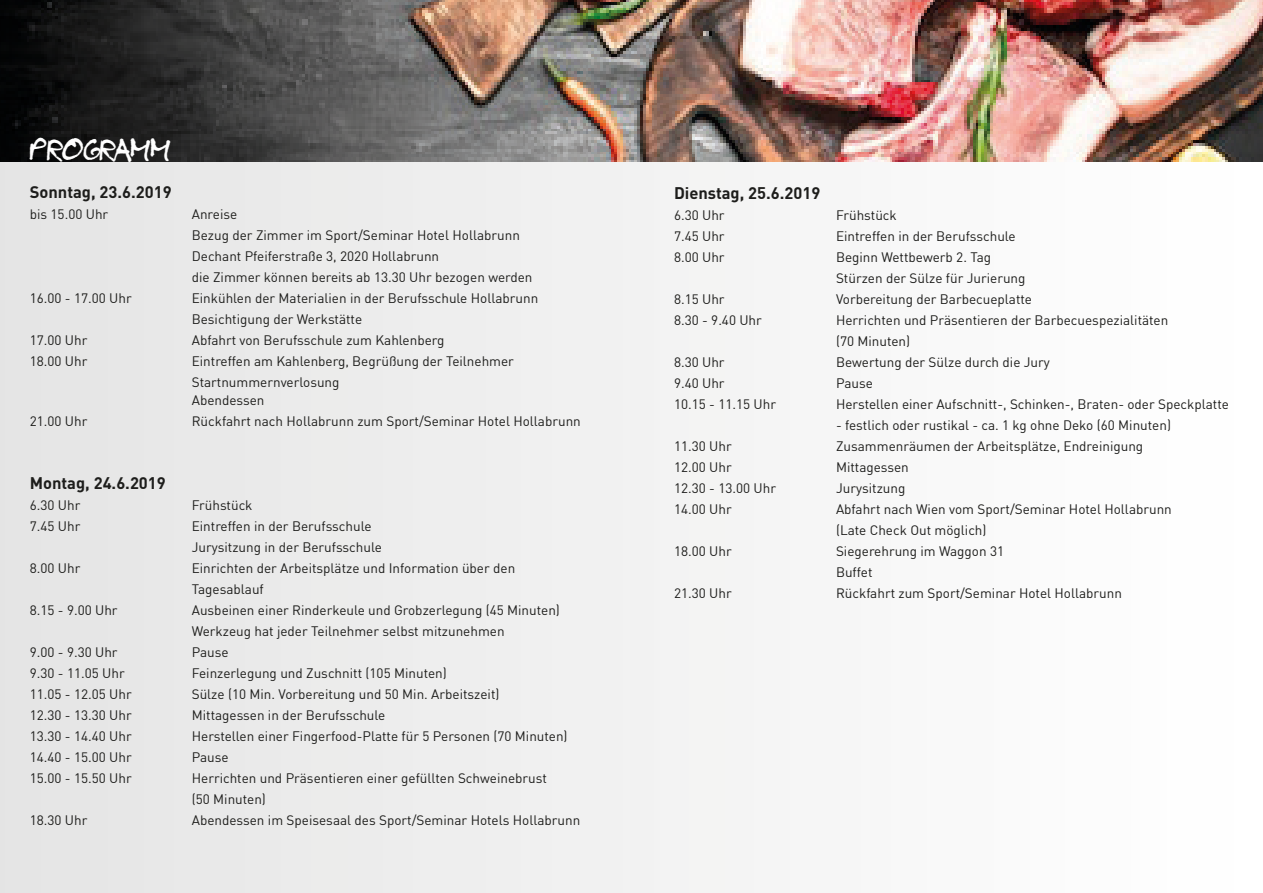
<style>
.page{position:relative;width:1263px;height:893px;background:#fff}
.page>*{position:absolute;margin:0;border:0;box-sizing:border-box;transform-origin:0 0}
.t1{font:27px "blzee";color:#fff}
.t2{font:700 16.5px "DIN";color:#1d1d1b}
.t3{font:13.5px/21px "DIN";color:#1d1d1b}
</style>
<div class="page">
<div style="left:736px;top:162px;width:18px;height:731px;background:#f4f4f4"></div>
<img style="left:0;top:0;width:1263px;height:162px">
<h1 class="t1" style="left:30px;top:136px;width:142px">PROGRAMM</h1>
<p class="t2" style="left:30px;top:181px;width:143px">Sonntag, 23.6.2019</p>
<p class="t3" style="left:30px;top:203px;width:80px">bis 15.00 Uhr</p>
<p class="t3" style="left:192px;top:203px;width:342px">Anreise<br>Bezug der Zimmer im Sport/Seminar Hotel Hollabrunn Dechant Pfeiferstraße 3, 2020 Hollabrunn<br>die Zimmer können bereits ab 13.30 Uhr bezogen werden</p>
<p class="t3" style="left:30px;top:287px;width:103px">16.00 - 17.00 Uhr</p>
<p class="t3" style="left:192px;top:287px;width:348px">Einkühlen der Materialien in der Berufsschule Hollabrunn<br>Besichtigung der Werkstätte</p>
<p class="t3" style="left:30px;top:329px;width:59px">17.00 Uhr</p>
<p class="t3" style="left:192px;top:329px;width:254px">Abfahrt von Berufsschule zum Kahlenberg</p>
<p class="t3" style="left:30px;top:350px;width:59px">18.00 Uhr</p>
<p class="t3" style="left:192px;top:350px;width:324px">Eintreffen am Kahlenberg, Begrüßung der Teilnehmer<br>Startnummernverlosung</p>
<p class="t3" style="left:192px;top:389px;width:74px">Abendessen</p>
<p class="t3" style="left:30px;top:410px;width:59px">21.00 Uhr</p>
<p class="t3" style="left:192px;top:410px;width:391px">Rückfahrt nach Hollabrunn zum Sport/Seminar Hotel Hollabrunn</p>
<p class="t2" style="left:30px;top:472px;width:138px">Montag, 24.6.2019</p>
<p class="t3" style="left:30px;top:494px;width:52px">6.30 Uhr</p>
<p class="t3" style="left:192px;top:494px;width:62px">Frühstück</p>
<p class="t3" style="left:30px;top:515px;width:52px">7.45 Uhr</p>
<p class="t3" style="left:192px;top:515px;width:192px">Eintreffen in der Berufsschule<br>Jurysitzung in der Berufsschule</p>
<p class="t3" style="left:30px;top:557px;width:52px">8.00 Uhr</p>
<p class="t3" style="left:192px;top:557px;width:325px">Einrichten der Arbeitsplätze und Information über den<br>Tagesablauf</p>
<p class="t3" style="left:30px;top:599px;width:89px">8.15 - 9.00 Uhr</p>
<p class="t3" style="left:192px;top:599px;width:370px">Ausbeinen einer Rinderkeule und Grobzerlegung (45 Minuten)<br>Werkzeug hat jeder Teilnehmer selbst mitzunehmen</p>
<p class="t3" style="left:30px;top:641px;width:89px">9.00 - 9.30 Uhr</p>
<p class="t3" style="left:192px;top:641px;width:38px">Pause</p>
<p class="t3" style="left:30px;top:662px;width:96px">9.30 - 11.05 Uhr</p>
<p class="t3" style="left:192px;top:662px;width:257px">Feinzerlegung und Zuschnitt (105 Minuten)</p>
<p class="t3" style="left:30px;top:683px;width:103px">11.05 - 12.05 Uhr</p>
<p class="t3" style="left:192px;top:683px;width:309px">Sülze (10 Min. Vorbereitung und 50 Min. Arbeitszeit)</p>
<p class="t3" style="left:30px;top:704px;width:103px">12.30 - 13.30 Uhr</p>
<p class="t3" style="left:192px;top:704px;width:195px">Mittagessen in der Berufsschule</p>
<p class="t3" style="left:30px;top:725px;width:103px">13.30 - 14.40 Uhr</p>
<p class="t3" style="left:192px;top:725px;width:377px">Herstellen einer Fingerfood-Platte für 5 Personen (70 Minuten)</p>
<p class="t3" style="left:30px;top:746px;width:103px">14.40 - 15.00 Uhr</p>
<p class="t3" style="left:192px;top:746px;width:38px">Pause</p>
<p class="t3" style="left:30px;top:767px;width:103px">15.00 - 15.50 Uhr</p>
<p class="t3" style="left:192px;top:767px;width:357px">Herrichten und Präsentieren einer gefüllten Schweinebrust (50 Minuten)</p>
<p class="t3" style="left:30px;top:809px;width:59px">18.30 Uhr</p>
<p class="t3" style="left:192px;top:809px;width:390px">Abendessen im Speisesaal des Sport/Seminar Hotels Hollabrunn</p>
<p class="t2" style="left:674px;top:182px;width:148px">Dienstag, 25.6.2019</p>
<p class="t3" style="left:674px;top:204px;width:52px">6.30 Uhr</p>
<p class="t3" style="left:836px;top:204px;width:62px">Frühstück</p>
<p class="t3" style="left:674px;top:225px;width:52px">7.45 Uhr</p>
<p class="t3" style="left:836px;top:225px;width:181px">Eintreffen in der Berufsschule</p>
<p class="t3" style="left:674px;top:246px;width:52px">8.00 Uhr</p>
<p class="t3" style="left:836px;top:246px;width:191px">Beginn Wettbewerb 2. Tag<br>Stürzen der Sülze für Jurierung</p>
<p class="t3" style="left:674px;top:288px;width:52px">8.15 Uhr</p>
<p class="t3" style="left:836px;top:288px;width:198px">Vorbereitung der Barbecueplatte</p>
<p class="t3" style="left:674px;top:309px;width:89px">8.30 - 9.40 Uhr</p>
<p class="t3" style="left:836px;top:309px;width:334px">Herrichten und Präsentieren der Barbecuespezialitäten (70 Minuten)</p>
<p class="t3" style="left:674px;top:351px;width:52px">8.30 Uhr</p>
<p class="t3" style="left:836px;top:351px;width:215px">Bewertung der Sülze durch die Jury</p>
<p class="t3" style="left:674px;top:372px;width:52px">9.40 Uhr</p>
<p class="t3" style="left:836px;top:372px;width:38px">Pause</p>
<p class="t3" style="left:674px;top:393px;width:103px">10.15 - 11.15 Uhr</p>
<p class="t3" style="left:836px;top:393px;width:394px">Herstellen einer Aufschnitt-, Schinken-, Braten- oder Speckplatte</p>
<p class="t3" style="left:836px;top:414px;width:336px">- festlich oder rustikal - ca. 1 kg ohne Deko (60 Minuten)</p>
<p class="t3" style="left:674px;top:435px;width:59px">11.30 Uhr</p>
<p class="t3" style="left:836px;top:435px;width:309px">Zusammenräumen der Arbeitsplätze, Endreinigung</p>
<p class="t3" style="left:674px;top:456px;width:59px">12.00 Uhr</p>
<p class="t3" style="left:836px;top:456px;width:74px">Mittagessen</p>
<p class="t3" style="left:674px;top:477px;width:103px">12.30 - 13.00 Uhr</p>
<p class="t3" style="left:836px;top:477px;width:71px">Jurysitzung</p>
<p class="t3" style="left:674px;top:498px;width:59px">14.00 Uhr</p>
<p class="t3" style="left:836px;top:498px;width:337px">Abfahrt nach Wien vom Sport/Seminar Hotel Hollabrunn (Late Check Out möglich)</p>
<p class="t3" style="left:674px;top:540px;width:59px">18.00 Uhr</p>
<p class="t3" style="left:836px;top:540px;width:170px">Siegerehrung im Waggon 31<br>Buffet</p>
<p class="t3" style="left:674px;top:582px;width:59px">21.30 Uhr</p>
<p class="t3" style="left:836px;top:582px;width:287px">Rückfahrt zum Sport/Seminar Hotel Hollabrunn</p>
</div>
